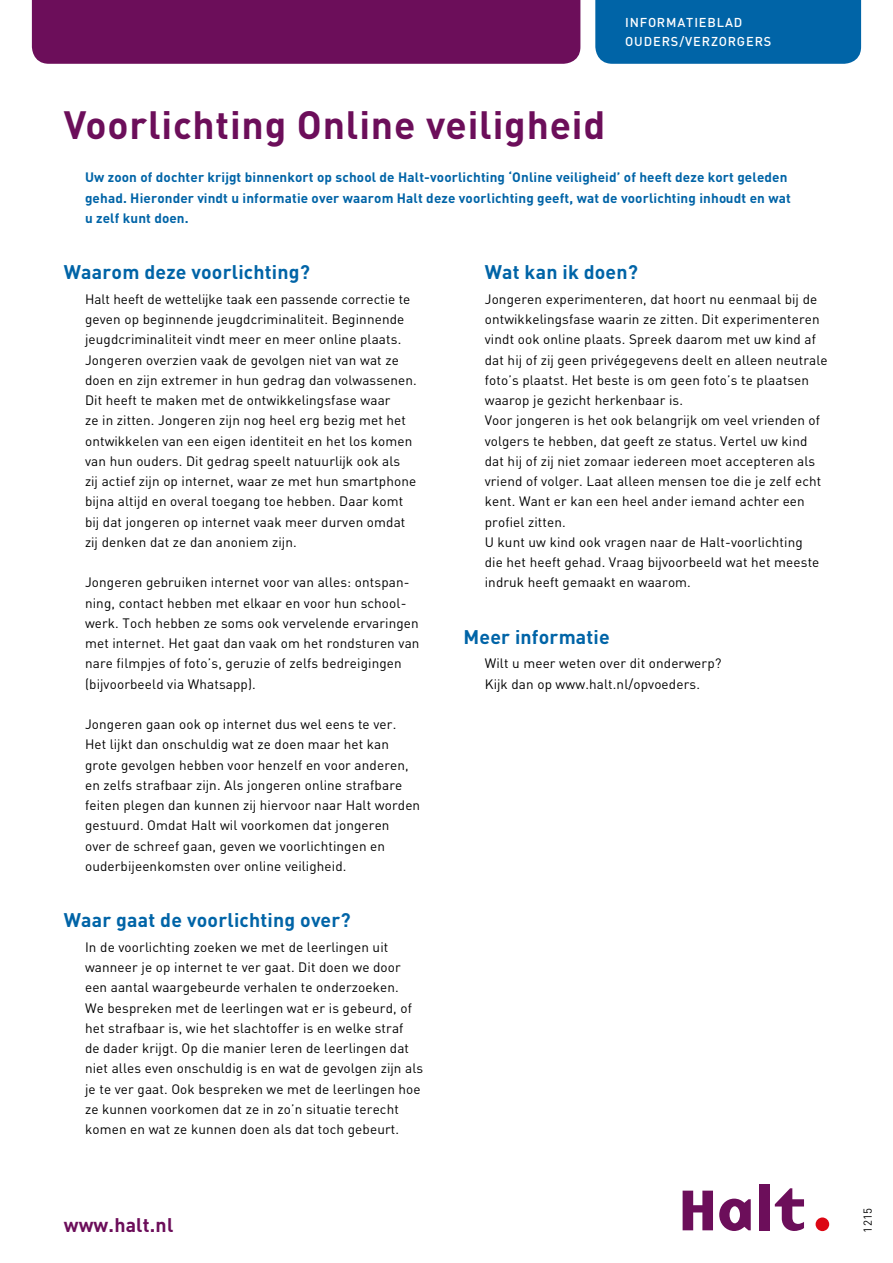
<style>
.page{position:relative;width:893px;height:1263px;background:#fff}
.page>*{position:absolute;margin:0;border:0;box-sizing:border-box;transform-origin:0 0}
.t1{font:700 39px "DIN";letter-spacing:.02em;color:#6c0e5a}
.t2{font:700 19.5px "DIN Pro";letter-spacing:.01em;color:#0064a7}
.t3{font:700 19.5px "DIN Pro";letter-spacing:.01em;color:#6c0e5a}
.t4{font:13.5px/20.2px "DIN Pro";letter-spacing:.01em;color:#000}
.t5{font:700 13.5px/20.2px "DIN Pro";letter-spacing:.01em;color:#0064a7}
.t6{font:500 12.75px/19.5px "DIN Pro";letter-spacing:.07em;color:#fff}
.t7{font:11.4px "DIN Pro";color:#000}
</style>
<div class="page">
<div style="left:32px;top:0;width:548px;height:64px;background:#6c0e5a"></div>
<div style="left:595px;top:0;width:266px;height:64px;background:#0064a7"></div>
<svg style="left:683px;top:1190px;width:30px;height:40px"></svg>
<svg style="left:719px;top:1198px;width:32px;height:33px"></svg>
<div style="left:760px;top:1184px;width:10px;height:46px;background:#6c0e5a"></div>
<svg style="left:775px;top:1188px;width:29px;height:43px"></svg>
<div style="left:816px;top:1217px;width:13px;height:14px;background:#dc0714;border-radius:50%"></div>
<p class="t6" style="left:625px;top:11px;width:148px">INFORMATI EBLAD<br>OUDERS/VERZORGERS</p>
<h1 class="t1" style="left:64px;top:99px;width:543px">Voorlichting Online veiligheid</h1>
<p class="t5" style="left:85px;top:166px;width:707px">Uw zoon of dochter krijgt binnenkort op school de Halt-voorlichting ‘Online veiligheid’ of heeft deze kort geleden gehad. Hieronder vindt u informatie over waarom Halt deze voorlichting geeft, wat de voorlichting inhoudt en wat u zelf kunt doen.</p>
<h2 class="t2" style="left:64px;top:256px;width:248px">Waarom deze voorlichting?</h2>
<p class="t4" style="left:85px;top:287px;width:333px">Halt heeft de wettelijke taak een passende correctie te geven op beginnende jeugdcriminaliteit. Beginnende jeugdcriminaliteit vindt meer en meer online plaats.<br>Jongeren overzien vaak de gevolgen niet van wat ze doen en zijn extremer in hun gedrag dan volwassenen.<br>Dit heeft te maken met de ontwikkelingsfase waar<br>ze in zitten. Jongeren zijn nog heel erg bezig met het ontwikkelen van een eigen identiteit en het los komen van hun ouders. Dit gedrag speelt natuurlijk ook als<br>zij actief zijn op internet, waar ze met hun smartphone bijna altijd en overal toegang toe hebben. Daar komt bij dat jongeren op internet vaak meer durven omdat zij denken dat ze dan anoniem zijn.</p>
<p class="t4" style="left:85px;top:571px;width:336px">Jongeren gebruiken internet voor van alles: ontspan&shy;ning, contact hebben met elkaar en voor hun school&shy;werk. Toch hebben ze soms ook vervelende ervaringen met internet. Het gaat dan vaak om het rondsturen van nare filmpjes of foto’s, geruzie of zelfs bedreigingen (bijvoorbeeld via Whatsapp).</p>
<p class="t4" style="left:85px;top:713px;width:337px">Jongeren gaan ook op internet dus wel eens te ver.<br>Het lijkt dan onschuldig wat ze doen maar het kan grote gevolgen hebben voor henzelf en voor anderen, en zelfs strafbaar zijn. Als jongeren online strafbare feiten plegen dan kunnen zij hiervoor naar Halt worden gestuurd. Omdat Halt wil voorkomen dat jongeren<br>over de schreef gaan, geven we voorlichtingen en ouderbijeenkomsten over online veiligheid.</p>
<h2 class="t2" style="left:64px;top:904px;width:288px">Waar gaat de voorlichting over?</h2>
<p class="t4" style="left:85px;top:935px;width:340px">In de voorlichting zoeken we met de leerlingen uit wanneer je op internet te ver gaat. Dit doen we door een aantal waargebeurde verhalen te onderzoeken.<br>We bespreken met de leerlingen wat er is gebeurd, of het strafbaar is, wie het slachtoffer is en welke straf<br>de dader krijgt. Op die manier leren de leerlingen dat niet alles even onschuldig is en wat de gevolgen zijn als je te ver gaat. Ook bespreken we met de leerlingen hoe ze kunnen voorkomen dat ze in zo’n situatie terecht komen en wat ze kunnen doen als dat toch gebeurt.</p>
<h2 class="t3" style="left:64px;top:1208px;width:111px">www.halt.nl</h2>
<h2 class="t2" style="left:485px;top:256px;width:155px">Wat kan ik doen?</h2>
<p class="t4" style="left:485px;top:287px;width:344px">Jongeren experimenteren, dat hoort nu eenmaal bij de ontwikkelingsfase waarin ze zitten. Dit experimenteren vindt ook online plaats. Spreek daarom met uw kind af dat hij of zij geen privégegevens deelt en alleen neutrale foto’s plaatst. Het beste is om geen foto’s te plaatsen waarop je gezicht herkenbaar is.<br>Voor jongeren is het ook belangrijk om veel vrienden of volgers te hebben, dat geeft ze status. Vertel uw kind dat hij of zij niet zomaar iedereen moet accepteren als vriend of volger. Laat alleen mensen toe die je zelf echt kent. Want er kan een heel ander iemand achter een profiel zitten.<br>U kunt uw kind ook vragen naar de Halt-voorlichting<br>die het heeft gehad. Vraag bijvoorbeeld wat het meeste indruk heeft gemaakt en waarom.</p>
<h2 class="t2" style="left:463px;top:620px;width:148px">Meer informatie</h2>
<p class="t4" style="left:485px;top:652px;width:238px">Wilt u meer weten over dit onderwerp?<br>Kijk dan op www.halt.nl/opvoeders.</p>
<p class="t7" style="left:859px;top:1232px;width:26px;rotate:-90deg">1215</p>
</div>
